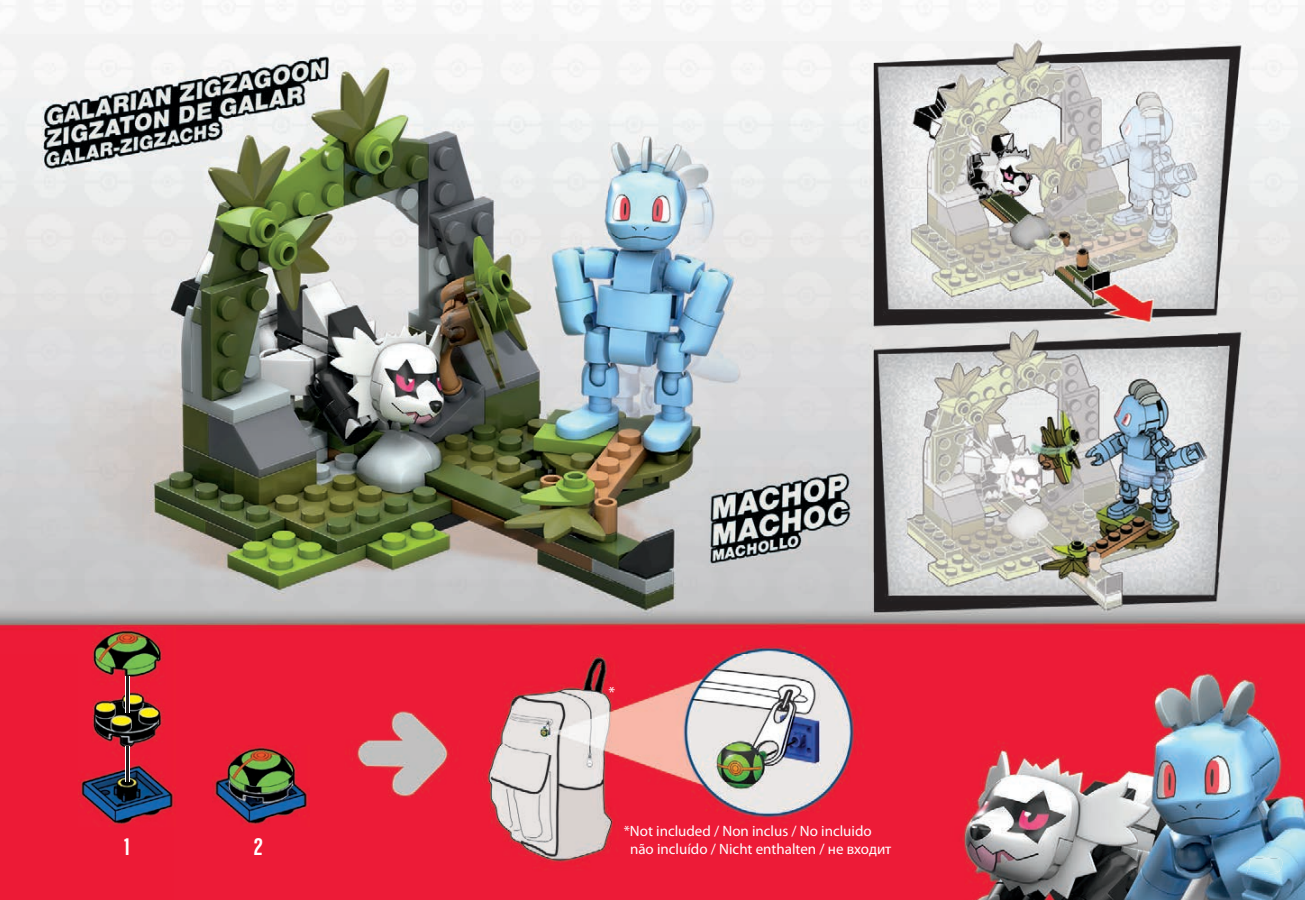
<style>
.page{position:relative;width:1305px;height:900px;background:#fff}
.page>*{position:absolute;margin:0;border:0;box-sizing:border-box;transform-origin:0 0}
.t1{font:700 25px "Nimbus San Con D";color:#fff}
.t2{font:16.25px "Myriad Pro";color:#fff}
.t3{font:15px/18.8px "Myriad Pro";color:#fff}
</style>
<div class="page">
<img style="left:0;top:0;width:608px;height:572px">
<img style="left:608px;top:0;width:610px;height:572px">
<img style="left:1218px;top:5px;width:87px;height:895px">
<img style="left:0;top:572px;width:1219px;height:82px">
<div style="left:0;top:654px;width:86px;height:246px;background:#ed1a36"></div>
<img style="left:174px;top:654px;width:1045px;height:246px">
<div style="left:86px;top:826px;width:88px;height:74px;background:#ed1a36"></div>
<img style="left:1247px;top:856px;width:35px;height:18px">
<img style="left:1250px;top:858px;width:30px;height:14px">
<img style="left:213px;top:745px;width:96px;height:81px">
<img style="left:79px;top:628px;width:96px;height:198px">
<div style="left:125px;top:746px;width:5px;height:36px;background:#231f20"></div>
<hr style="left:125px;top:746px;width:1px;height:36px;background:#fff">
<hr style="left:129px;top:746px;width:1px;height:36px;background:#fff">
<div style="left:125px;top:676px;width:5px;height:37px;background:#231f20"></div>
<hr style="left:125px;top:676px;width:1px;height:37px;background:#fff">
<hr style="left:129px;top:676px;width:1px;height:37px;background:#fff">
<h1 class="t1" style="left:122px;top:833px;width:12px">1</h1>
<h1 class="t1" style="left:253px;top:833px;width:12px">2</h1>
<p class="t2" style="left:608px;top:684px;width:8px">*</p>
<p class="t3" style="left:630px;top:822px;width:263px;text-indent:-6px">*Not included / Non inclus / No incluido não incluído / Nicht enthalten / не входит</p>
</div>
